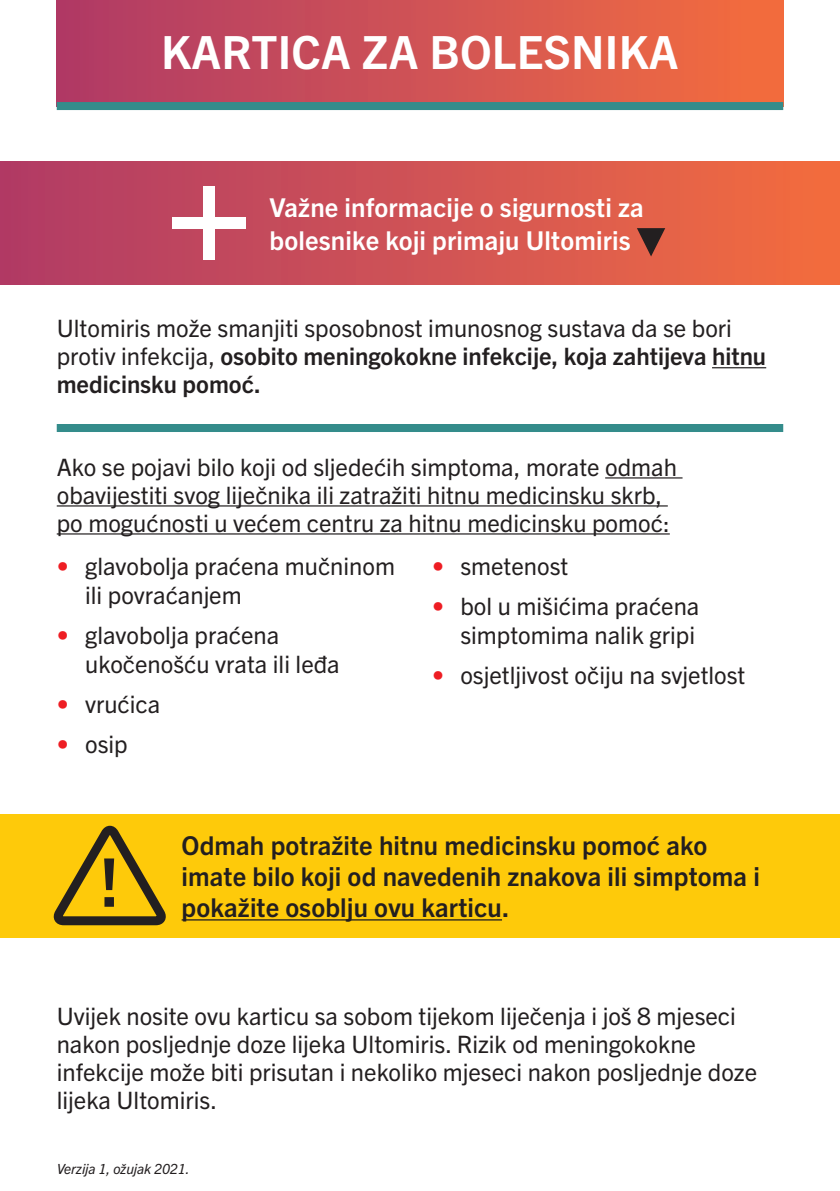
<style>
.page{position:relative;width:840px;height:1191px;background:#fff}
.page>*{position:absolute;margin:0;border:0;box-sizing:border-box;transform-origin:0 0}
.t1{font:700 67.2px "Trade Gothic Next LT Pro";color:#231f20}
.t2{font:700 45.8px "Trade Gothic Next LT Pro";letter-spacing:.005em;color:#fff}
.t3{font:700 26px/31.2px "Trade Gothic Next LT Pro";letter-spacing:.005em;color:#231f20}
.t4{font:700 26px/33.6px "Trade Gothic Next LT Pro";letter-spacing:.005em;color:#fff}
.t5{font:24px/28px "Trade Gothic Next LT Pro";color:#231f20}
.t6{font:italic 14px "Trade Gothic Next LT Pro";letter-spacing:-.01em;color:#231f20}
.s1{font-weight:700}
.s2{color:#ee1d23}
</style>
<div class="page">
<div style="left:61px;top:424px;width:717px;height:8px;background:#348c8b"></div>
<hr style="left:711px;top:367px;width:54px;height:1px;background:#231f20">
<hr style="left:605px;top:477px;width:77px;height:1px;background:#231f20">
<hr style="left:57px;top:505px;width:610px;height:1px;background:#231f20">
<hr style="left:57px;top:533px;width:612px;height:1px;background:#231f20">
<div style="left:57px;top:0;width:725px;height:106px;background:linear-gradient(to right,#ae3968,#f36d3f)"></div>
<div style="left:61px;top:102px;width:717px;height:8px;background:#348c8b"></div>
<div style="left:0;top:162px;width:839px;height:123px;background:linear-gradient(to right,#b03b68,#f26c40)"></div>
<div style="left:0;top:814px;width:839px;height:123px;background:#feca0a"></div>
<svg style="left:636px;top:228px;width:29px;height:28px"></svg>
<div style="left:203px;top:186px;width:11px;height:74px;background:#fff"></div>
<div style="left:171px;top:218px;width:74px;height:11px;background:#fff"></div>
<hr style="left:181px;top:919px;width:320px;height:1px;background:#231f20">
<svg style="left:53px;top:825px;width:113px;height:101px"></svg>
<p class="t2" style="left:161px;top:20px;width:518px">KARTICA ZA BOLESNIKA</p>
<p class="t4" style="left:269px;top:189px;width:375px">Važne informacije o sigurnosti za bolesnike koji primaju Ultomiris</p>
<p class="t5" style="left:57px;top:313px;width:710px">Ultomiris može smanjiti sposobnost imunosnog sustava da se bori protiv infekcija, <span class="s1">osobito meningokokne infekcije, koja zahtijeva hitnu medicinsku pomoć.</span></p>
<p class="t5" style="left:57px;top:451px;width:621px">Ako se pojavi bilo koji od sljedećih simptoma, morate odmah obavijestiti svog liječnika ili zatražiti hitnu medicinsku skrb, po mogućnosti u većem centru za hitnu medicinsku pomoć:</p>
<p class="t5" style="left:85px;top:550px;width:311px;line-height:28.8px;text-indent:-28px"><span class="s2">•</span> glavobolja praćena mučninom ili povraćanjem</p>
<p class="t5" style="left:85px;top:619px;width:256px;line-height:28.8px;text-indent:-28px"><span class="s2">•</span> glavobolja praćena ukočenošću vrata ili leđa</p>
<p class="t5" style="left:57px;top:688px;width:105px"><span class="s2">•</span> vrućica</p>
<p class="t5" style="left:57px;top:728px;width:72px"><span class="s2">•</span> osip</p>
<p class="t5" style="left:432px;top:550px;width:138px"><span class="s2">•</span> smetenost</p>
<p class="t5" style="left:432px;top:590px;width:269px;line-height:28.8px;text-align:right"><span class="s2">•</span> bol u mišićima praćena simptomima nalik gripi</p>
<p class="t5" style="left:432px;top:660px;width:315px"><span class="s2">•</span> osjetljivost očiju na svjetlost</p>
<p class="t1" style="left:100px;top:835px;width:20px">!</p>
<p class="t3" style="left:181px;top:828px;width:579px">Odmah potražite hitnu medicinsku pomoć ako imate bilo koji od navedenih znakova ili simptoma i pokažite osoblju ovu karticu.</p>
<p class="t5" style="left:57px;top:1001px;width:701px">Uvijek nosite ovu karticu sa sobom tijekom liječenja i još 8 mjeseci nakon posljednje doze lijeka Ultomiris. Rizik od meningokokne infekcije može biti prisutan i nekoliko mjeseci nakon posljednje doze lijeka Ultomiris.</p>
<p class="t6" style="left:57px;top:1159px;width:134px">Verzija 1, ožujak 2021.</p>
</div>
